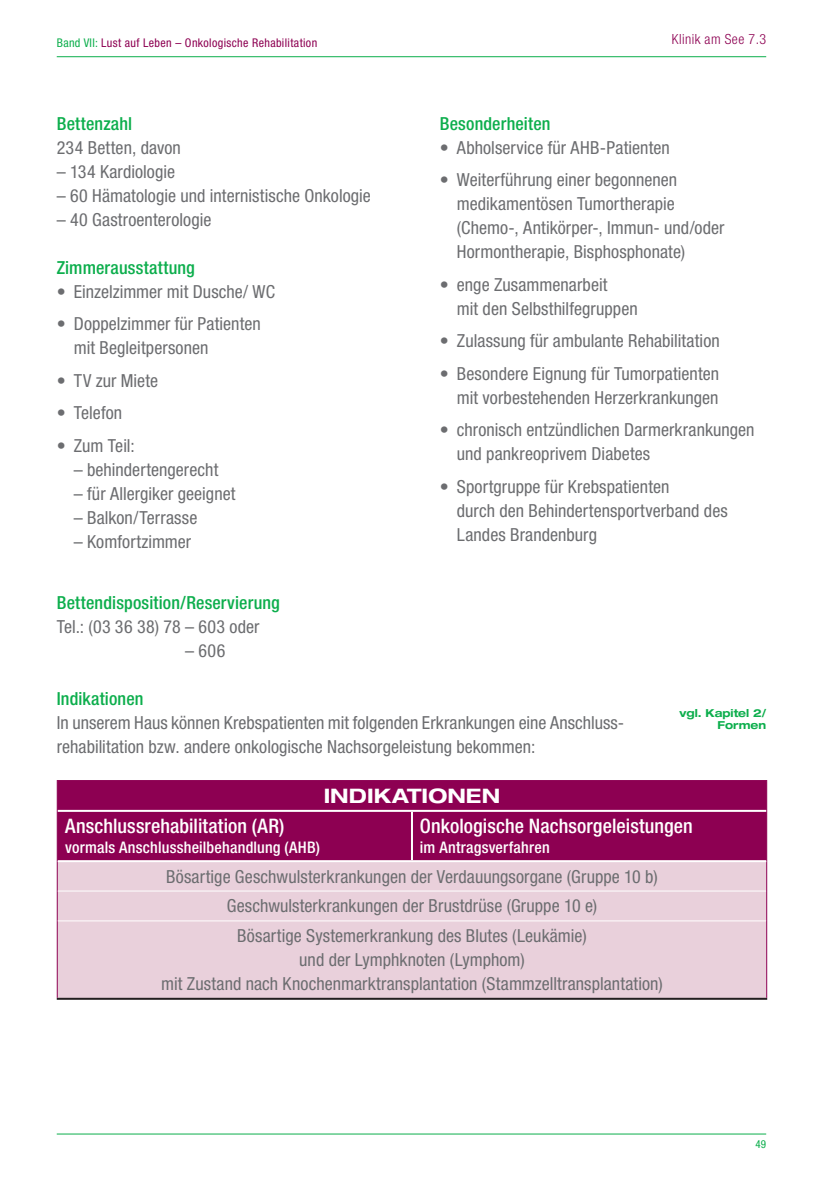
<style>
.page{position:relative;width:840px;height:1191px;background:#fff}
.page>*{position:absolute;margin:0;border:0;box-sizing:border-box;transform-origin:0 0}
.t1{font:500 condensed 20px "Helvetica Neue LT Std";letter-spacing:.005em;color:#fff}
.t2{font:700 expanded 20px "Helvetica Neue LT Std";letter-spacing:.005em;color:#fff}
.t3{font:condensed 18px/24px "Helvetica Neue LT Std";letter-spacing:.005em;color:#6c6d70}
.t4{font:500 condensed 18px "Helvetica Neue LT Std";letter-spacing:.01em;color:#0cae4c}
.t5{font:500 condensed 16px "Helvetica Neue LT Std";letter-spacing:.01em;color:#fff}
.t6{font:300 condensed 14px "Helvetica Neue LT Std";letter-spacing:.03em;color:#8d0052}
.t7{font:condensed 12px "Helvetica Neue LT Std";letter-spacing:.03em;color:#8d0052}
.t8{font:700 expanded 11px/12px "Helvetica Neue LT Std";color:#0cae4c;text-align:right;scale:.95 1}
.t9{font:condensed 11px "Helvetica Neue LT Std";color:#0cae4c}
.s1{color:#0cae4c}
</style>
<div class="page">
<hr style="left:57px;top:56px;width:708px;height:1px;background:#0cae4c">
<hr style="left:57px;top:1133px;width:708px;height:1px;background:#0cae4c">
<div style="left:58px;top:781px;width:707px;height:79px;background:#8d0052"></div>
<div style="left:58px;top:862px;width:707px;height:135px;background:#e9d0db"></div>
<hr style="left:57px;top:997px;width:355px;height:2px;background:#231f20">
<hr style="left:412px;top:997px;width:354px;height:2px;background:#231f20">
<hr style="left:57px;top:780px;width:355px;height:1px;background:#8d0052">
<hr style="left:57px;top:781px;width:1px;height:30px;background:#8d0052">
<hr style="left:412px;top:780px;width:354px;height:1px;background:#8d0052">
<hr style="left:765px;top:781px;width:1px;height:30px;background:#8d0052">
<hr style="left:57px;top:811px;width:1px;height:50px;background:#8d0052">
<hr style="left:765px;top:811px;width:1px;height:50px;background:#8d0052">
<hr style="left:57px;top:861px;width:1px;height:30px;background:#8d0052">
<hr style="left:57px;top:891px;width:1px;height:30px;background:#8d0052">
<hr style="left:57px;top:921px;width:1px;height:76px;background:#8d0052">
<hr style="left:58px;top:890px;width:354px;height:1px;background:#fff">
<hr style="left:412px;top:890px;width:353px;height:1px;background:#fff">
<hr style="left:58px;top:920px;width:354px;height:1px;background:#fff">
<hr style="left:412px;top:920px;width:353px;height:1px;background:#fff">
<hr style="left:58px;top:810px;width:354px;height:2px;background:#fff">
<hr style="left:412px;top:810px;width:353px;height:2px;background:#fff">
<hr style="left:411px;top:812px;width:2px;height:48px;background:#fff">
<hr style="left:765px;top:861px;width:1px;height:30px;background:#8d0052">
<hr style="left:765px;top:891px;width:1px;height:30px;background:#8d0052">
<hr style="left:765px;top:921px;width:1px;height:76px;background:#8d0052">
<p class="t7" style="left:57px;top:36px;width:262px"><span class="s1">Band VII:</span> Lust auf Leben – Onkologische Rehabilitation</p>
<p class="t4" style="left:57px;top:112px;width:77px">Bettenzahl</p>
<p class="t3" style="left:57px;top:135px;width:125px">234 Betten, davon</p>
<p class="t3" style="left:57px;top:159px;width:120px">– 134 Kardiologie</p>
<p class="t3" style="left:57px;top:183px;width:315px">– 60 Hämatologie und internistische Onkologie</p>
<p class="t3" style="left:57px;top:207px;width:156px">– 40 Gastroenterologie</p>
<p class="t4" style="left:57px;top:256px;width:140px">Zimmerausstattung</p>
<p class="t3" style="left:57px;top:279px;width:220px">• Einzelzimmer mit Dusche/ WC</p>
<p class="t3" style="left:74px;top:312px;width:188px;text-indent:-17px">• Doppelzimmer für Patienten mit Begleitpersonen</p>
<p class="t3" style="left:57px;top:368px;width:103px">• TV zur Miete</p>
<p class="t3" style="left:57px;top:401px;width:67px">• Telefon</p>
<p class="t3" style="left:57px;top:433px;width:79px">• Zum Teil:</p>
<p class="t3" style="left:74px;top:457px;width:146px">– behindertengerecht</p>
<p class="t3" style="left:74px;top:481px;width:163px">– für Allergiker geeignet</p>
<p class="t3" style="left:74px;top:505px;width:125px">– Balkon/Terrasse</p>
<p class="t3" style="left:74px;top:529px;width:119px">– Komfortzimmer</p>
<p class="t4" style="left:57px;top:592px;width:224px">Bettendisposition/Reservierung</p>
<p class="t3" style="left:57px;top:614px;width:204px">Tel.: (03 36 38) 78 – 603 oder</p>
<p class="t3" style="left:185px;top:638px;width:42px">– 606</p>
<p class="t6" style="left:671px;top:31px;width:96px">Klinik am See 7.3</p>
<p class="t4" style="left:439px;top:112px;width:112px">Besonderheiten</p>
<p class="t3" style="left:439px;top:135px;width:231px">• Abholservice für AHB-Patienten</p>
<p class="t3" style="left:456px;top:168px;width:269px;text-indent:-17px">• Weiterführung einer begonnenen medikamentösen Tumortherapie (Chemo-, Antikörper-, Immun- und/oder Hormontherapie, Bisphosphonate)</p>
<p class="t3" style="left:456px;top:272px;width:182px;text-indent:-17px">• enge Zusammenarbeit<br>mit den Selbsthilfegruppen</p>
<p class="t3" style="left:439px;top:329px;width:281px">• Zulassung für ambulante Rehabilitation</p>
<p class="t3" style="left:439px;top:361px;width:281px;text-align:right">• Besondere Eignung für Tumorpatienten mit vorbestehenden Herzerkrankungen</p>
<p class="t3" style="left:456px;top:418px;width:299px;text-indent:-17px">• chronisch entzündlichen Darmerkrankungen und pankreoprivem Diabetes</p>
<p class="t3" style="left:456px;top:474px;width:272px;text-indent:-17px">• Sportgruppe für Krebspatienten<br>durch den Behindertensportverband des<br>Landes Brandenburg</p>
<p class="t4" style="left:57px;top:687px;width:88px">Indikationen</p>
<p class="t3" style="left:57px;top:710px;width:566px">In unserem Haus können Krebspatienten mit folgenden Erkrankungen eine Anschluss&shy;rehabilitation bzw. andere onkologische Nachsorgeleistung bekommen:</p>
<p class="t8" style="left:679px;top:706px;width:93px">vgl. Kapitel 2/<br>Formen</p>
<p class="t2" style="left:323px;top:783px;width:178px">INDIKATIONEN</p>
<p class="t1" style="left:65px;top:814px;width:220px">Anschlussrehabilitation (AR)</p>
<p class="t5" style="left:65px;top:838px;width:256px">vormals Anschlussheilbehandlung (AHB)</p>
<p class="t1" style="left:420px;top:814px;width:274px">Onkologische Nachsorgeleistungen</p>
<p class="t5" style="left:420px;top:838px;width:131px">im Antragsverfahren</p>
<p class="t3" style="left:166px;top:861px;width:493px;line-height:29.8px;text-align:center">Bösartige Geschwulsterkrankungen der Verdauungsorgane (Gruppe 10 b)<br>Geschwulsterkrankungen der Brustdrüse (Gruppe 10 e)<br>Bösartige Systemerkrankung des Blutes (Leukämie)</p>
<p class="t3" style="left:161px;top:947px;width:503px;text-align:center">und der Lymphknoten (Lymphom)<br>mit Zustand nach Knochenmarktransplantation (Stammzelltransplantation)</p>
<p class="t9" style="left:755px;top:1137px;width:12px">49</p>
</div>
